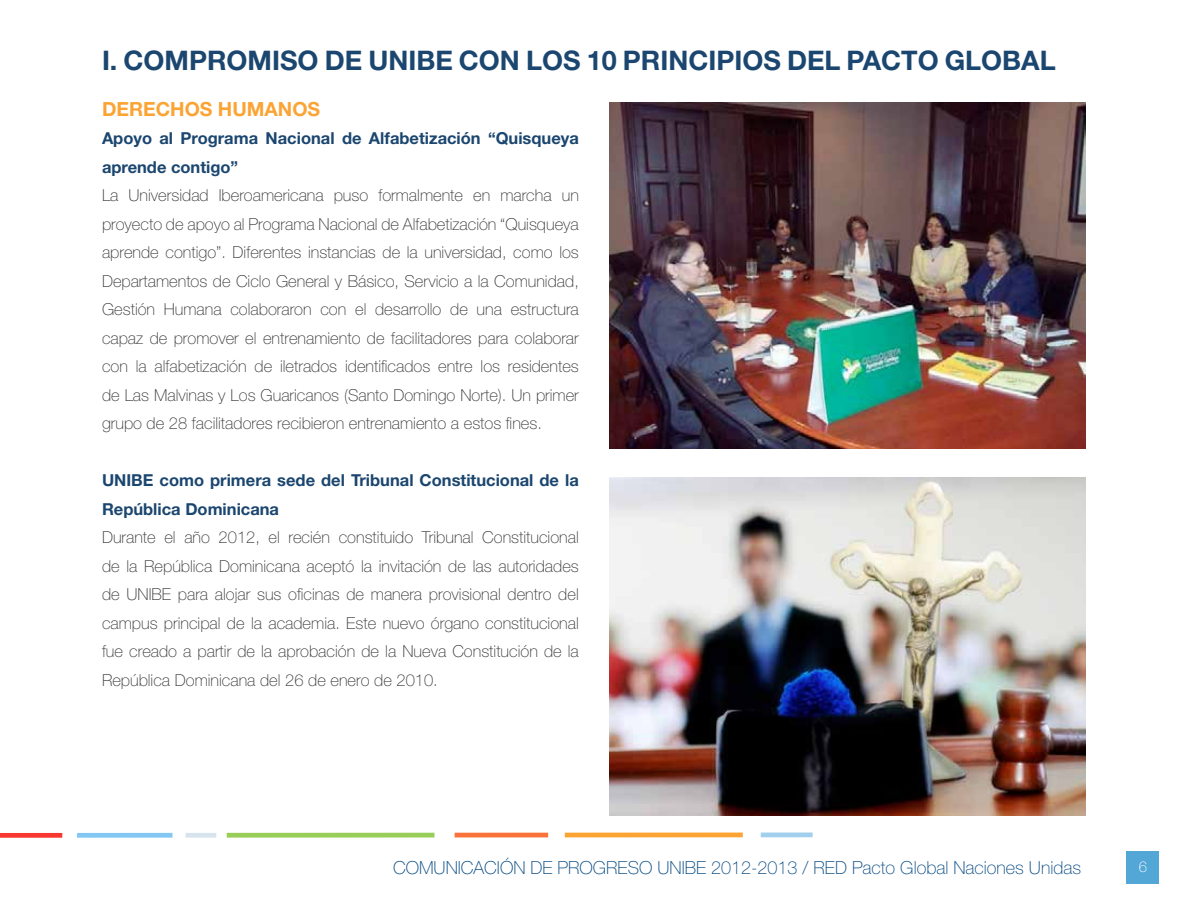
<style>
.page{position:relative;width:1188px;height:918px;background:#fff}
.page>*{position:absolute;margin:0;border:0;box-sizing:border-box;transform-origin:0 0}
.t1{font:700 27px "Helvetica Neue LT Std";color:#1b466f}
.t2{font:700 19.5px "Helvetica Neue LT Std";color:#fba434}
.t3{font:100 18px "Helvetica Neue LT Std";color:#004680}
.t4{font:100 16.5px/28.5px "Helvetica Neue LT Std";color:#333;text-align:justify}
.t5{font:700 16.5px/28.5px "Helvetica Neue LT Std";color:#1b466f}
.t6{font:100 15px "Helvetica Neue LT Std";color:#fff}
</style>
<div class="page">
<hr style="left:565px;top:833px;width:178px;height:4px;background:#fba434">
<hr style="left:761px;top:833px;width:52px;height:4px;background:#a2cfee">
<div style="left:77px;top:833px;width:95px;height:5px;background:#83c8f4"></div>
<hr style="left:455px;top:833px;width:93px;height:4px;background:#f9723a">
<div style="left:0;top:833px;width:62px;height:5px;background:#f83830"></div>
<div style="left:227px;top:833px;width:207px;height:5px;background:#98cd58"></div>
<div style="left:186px;top:833px;width:30px;height:5px;background:#d7e4ee"></div>
<div style="left:1126px;top:851px;width:34px;height:33px;background:#52a7d6"></div>
<img style="left:609px;top:102px;width:477px;height:346px">
<img style="left:609px;top:477px;width:477px;height:339px">
<h1 class="t1" style="left:102px;top:44px;width:955px">I. COMPROMISO DE UNIBE CON LOS 10 PRINCIPIOS DEL PACTO GLOBAL</h1>
<p class="t2" style="left:102px;top:97px;width:220px">DERECHOS HUMANOS</p>
<p class="t5" style="left:102px;top:124px;width:478px">Apoyo al Programa Nacional de Alfabetización “Quisqueya aprende contigo”</p>
<p class="t4" style="left:102px;top:181px;width:479px">La Universidad Iberoamericana puso formalmente en marcha un proyecto de apoyo al Programa Nacional de Alfabetización “Quisqueya aprende contigo”. Diferentes instancias de la universidad, como los Departamentos de Ciclo General y Básico, Servicio a la Comunidad, Gestión Humana colaboraron con el desarrollo de una estructura capaz de promover el entrenamiento de facilitadores para colaborar con la alfabetización de iletrados identificados entre los residentes de Las Malvinas y Los Guaricanos (Santo Domingo Norte). Un primer grupo de 28 facilitadores recibieron entrenamiento a estos fines.</p>
<p class="t5" style="left:102px;top:466px;width:478px">UNIBE como primera sede del Tribunal Constitucional de la<br>República Dominicana</p>
<p class="t4" style="left:102px;top:523px;width:478px">Durante el año 2012, el recién constituido Tribunal Constitucional de la República Dominicana aceptó la invitación de las autoridades de UN IBE para alojar sus oficinas de manera provisional dentro del campus principal de la academia. Este nuevo órgano constitucional fue creado a partir de la aprobación de la Nueva Constitución de la República Dominicana del 26 de enero de 2010.</p>
<p class="t3" style="left:393px;top:857px;width:690px">COMUNICACIÓN DE PROGRESO UNIBE 2012-2013 / RED Pacto Global Naciones Unidas</p>
<p class="t6" style="left:1139px;top:858px;width:10px">6</p>
</div>
